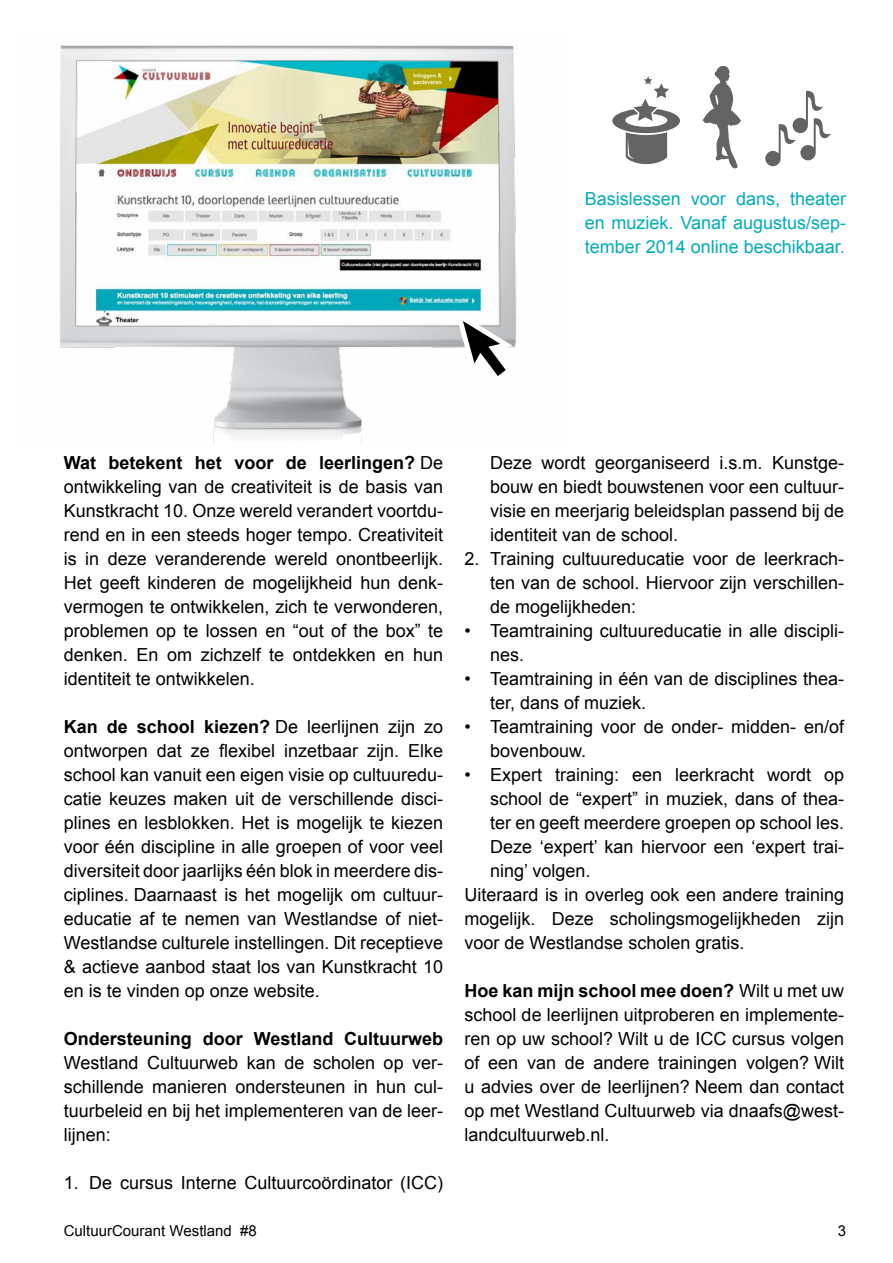
<style>
.page{position:relative;width:893px;height:1263px;background:#fff}
.page>*{position:absolute;margin:0;border:0;box-sizing:border-box;transform-origin:0 0}
.t1{font:18px/24px "Arial";color:#000;text-align:justify}
.t2{font:18px/24px "Arial";color:#00abbd;text-align:justify}
.t3{font:700 18px "Arial";color:#000}
.t4{font:15px "Arial";color:#000}
.s1{font-weight:700}
</style>
<div class="page">
<svg style="left:612px;top:76px;width:68px;height:88px"></svg>
<svg style="left:703px;top:66px;width:38px;height:103px"></svg>
<svg style="left:765px;top:91px;width:66px;height:75px"></svg>
<img style="left:60px;top:45px;width:457px;height:399px">
<svg style="left:451px;top:305px;width:66px;height:81px"></svg>
<p class="t2" style="left:585px;top:187px;width:263px">Basislessen voor dans, theater en muziek. Vanaf augustus/sep&shy;tember 2014 online beschikbaar.</p>
<p class="t1" style="left:64px;top:451px;width:381px"><span class="s1">Wat betekent het voor de leerlingen?</span> De ontwikkeling van de creativiteit is de basis van Kunstkracht 10. Onze wereld verandert voortdu&shy;rend en in een steeds hoger tempo. Creativiteit is in deze veranderende wereld onontbeerlijk.<br>Het geeft kinderen de mogelijkheid hun denk&shy;vermogen te ontwikkelen, zich te verwonderen, problemen op te lossen en “out of the box” te denken. En om zichzelf te ontdekken en hun identiteit te ontwikkelen.</p>
<p class="t1" style="left:64px;top:715px;width:381px"><span class="s1">Kan de school kiezen?</span> De leerlijnen zijn zo ontworpen dat ze flexibel inzetbaar zijn. Elke school kan vanuit een eigen visie op cultuuredu&shy;catie keuzes maken uit de verschillende disci&shy;plines en lesblokken. Het is mogelijk te kiezen voor één discipline in alle groepen of voor veel diversiteit door jaarlijks één blok in meerdere dis&shy;ciplines. Daarnaast is het mogelijk om cultuur&shy;educatie af te nemen van Westlandse of niet-Westlandse culturele instellingen. Dit receptieve &amp; actieve aanbod staat los van Kunstkracht 10 en is te vinden op onze website.</p>
<p class="t3" style="left:64px;top:1027px;width:381px">Ondersteuning door Westland Cultuurweb</p>
<p class="t1" style="left:64px;top:1051px;width:381px">Westland Cultuurweb kan de scholen op ver&shy;schillende manieren ondersteunen in hun cul&shy;tuurbeleid en bij het implementeren van de leer&shy;lijnen:</p>
<p class="t1" style="left:64px;top:1171px;width:381px">1. De cursus Interne Cultuurcoördinator (ICC)</p>
<p class="t1" style="left:490px;top:451px;width:355px">Deze wordt georganiseerd i.s.m. Kunstge&shy;bouw en biedt bouwstenen voor een cultuur&shy;visie en meerjarig beleidsplan passend bij de identiteit van de school.</p>
<p class="t1" style="left:490px;top:547px;width:355px;text-indent:-26px">2. Training cultuureducatie voor de leerkrach&shy;ten van de school. Hiervoor zijn verschillen&shy;de mogelijkheden:</p>
<p class="t1" style="left:490px;top:619px;width:355px;text-indent:-26px">• Teamtraining cultuureducatie in alle discipli&shy;nes.</p>
<p class="t1" style="left:490px;top:667px;width:355px;text-indent:-26px">• Teamtraining in één van de disciplines thea&shy;ter, dans of muziek.</p>
<p class="t1" style="left:490px;top:715px;width:355px;text-indent:-26px">• Teamtraining voor de onder- midden- en/of bovenbouw.</p>
<p class="t1" style="left:465px;top:763px;width:381px">• Expert training: een leerkracht wordt op</p>
<p class="t1" style="left:490px;top:787px;width:355px">school de “expert” in muziek, dans of thea-</p>
<p class="t1" style="left:490px;top:811px;width:355px">ter en geeft meerdere groepen op school les.</p>
<p class="t1" style="left:490px;top:835px;width:356px">Deze ‘expert’ kan hiervoor een ‘expert trai-</p>
<p class="t1" style="left:490px;top:859px;width:102px">ning’ volgen.</p>
<p class="t1" style="left:465px;top:883px;width:381px">Uiteraard is in overleg ook een andere training</p>
<p class="t1" style="left:465px;top:907px;width:381px">mogelijk. Deze scholingsmogelijkheden zijn</p>
<p class="t1" style="left:465px;top:931px;width:281px">voor de Westlandse scholen gratis.</p>
<p class="t1" style="left:465px;top:979px;width:381px"><span class="s1">Hoe kan mijn school mee doen?</span> Wilt u met uw school de leerlijnen uitproberen en implemente&shy;ren op uw school? Wilt u de ICC cursus volgen of een van de andere trainingen volgen? Wilt u advies over de leerlijnen? Neem dan contact op met Westland Cultuurweb via dnaafs@west&shy;landcultuurweb.nl.</p>
<p class="t4" style="left:64px;top:1220px;width:195px">CultuurCourant Westland #8</p>
<p class="t4" style="left:838px;top:1220px;width:10px">3</p>
</div>
